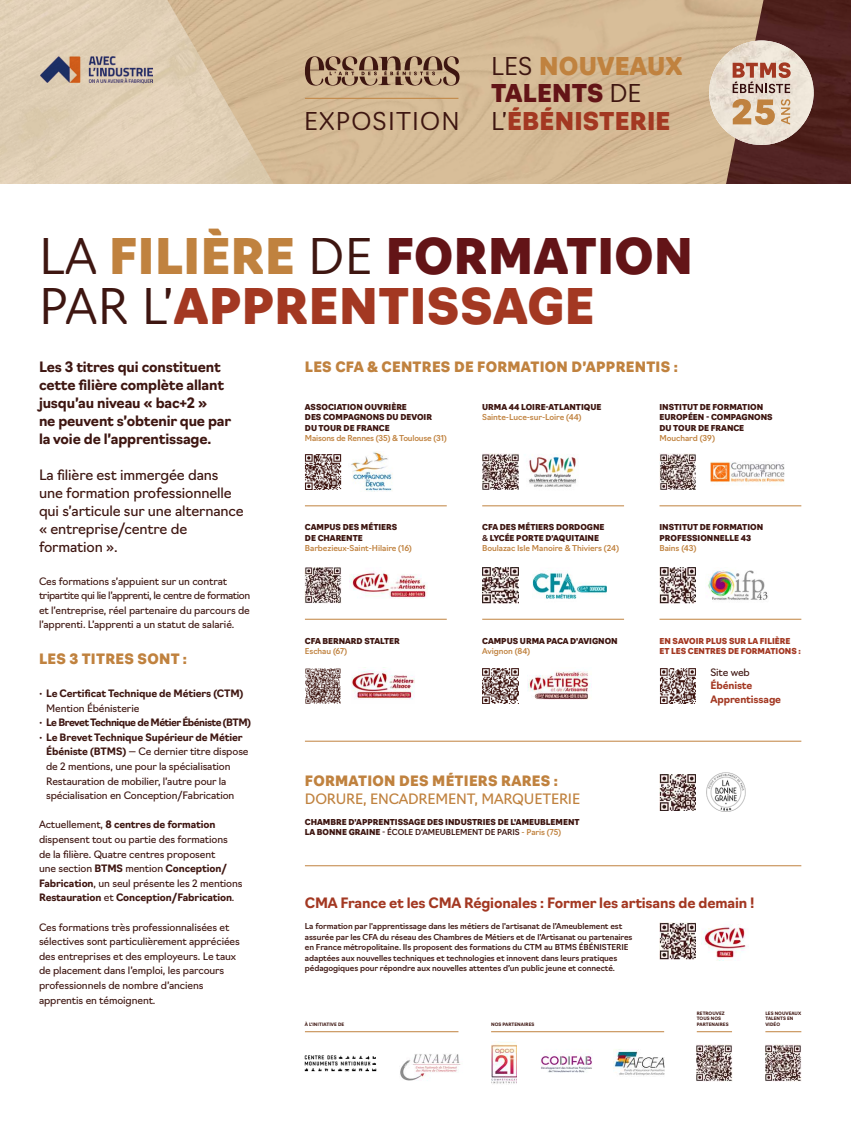
<style>
.page{position:relative;width:851px;height:1134px;background:#fff}
.page>*{position:absolute;margin:0;border:0;box-sizing:border-box;transform-origin:0 0}
.t1{font:900 48px/50.8px "Navigo";letter-spacing:.01em;color:#a33822}
.t2{font:900 24px/27.5px "Navigo";letter-spacing:.01em;color:#a33822}
.t3{font:300 24px "Navigo";letter-spacing:.05em;color:#3e1611}
.t4{font:700 14px/18px "Navigo";letter-spacing:-.01em;color:#3e1611}
.t5{font:14px/18px "Navigo";letter-spacing:-.01em;color:#3e1611}
.t6{font:900 14px "Navigo";letter-spacing:.02em;color:#c0823f}
.t7{font:700 14px "Navigo";letter-spacing:-.01em;color:#a33822}
.t8{font:14px "Navigo";letter-spacing:-.01em;color:#c0823f}
.t9{font:10px/14.6px "Navigo";letter-spacing:-.01em;color:#3e1611}
.t10{font:700 10px "Navigo";letter-spacing:-.05em;color:#3e1611}
.t11{font:700 10px "Navigo";letter-spacing:-.01em;color:#3e1611}
.t12{font:700 10px/13.5px "Navigo";letter-spacing:-.01em;color:#a33822}
.t13{font:900 8px/10.5px "Navigo";color:#3e1611}
.t14{font:500 8px/10.5px "Navigo";letter-spacing:-.01em;color:#3e1611}
.t15{font:500 8px "Navigo";letter-spacing:-.01em;color:#c0823f}
.t16{font:900 8px/10.5px "Navigo";color:#a33822}
.t17{font:700 4.5px/5.5px "Navigo";letter-spacing:.01em;color:#3e1611}
.s1{font-weight:300;color:#3e1611}
.s2{color:#c0823f}
.s3{color:#631417}
.s4{font-weight:700}
.s5{font-weight:500}
.s6{font-weight:500;color:#c0823f}
</style>
<div class="page">
<img style="left:319px;top:0;width:383px;height:184px">
<img style="left:0;top:0;width:319px;height:184px">
<img style="left:702px;top:0;width:148px;height:184px">
<hr style="left:659px;top:619px;width:142px;height:1px;background:#c0823f">
<hr style="left:305px;top:505px;width:141px;height:1px;background:#c0823f">
<hr style="left:305px;top:619px;width:141px;height:1px;background:#c0823f">
<hr style="left:305px;top:741px;width:496px;height:1px;background:#c0823f">
<hr style="left:305px;top:865px;width:496px;height:1px;background:#c0823f">
<img style="left:659px;top:567px;width:36px;height:36px">
<img style="left:305px;top:454px;width:36px;height:36px">
<img style="left:659px;top:774px;width:36px;height:36px">
<img style="left:659px;top:923px;width:36px;height:36px">
<img style="left:708px;top:570px;width:60px;height:30px">
<img style="left:351px;top:452px;width:42px;height:40px">
<img style="left:706px;top:772px;width:40px;height:40px">
<img style="left:701px;top:925px;width:48px;height:36px">
<img style="left:349px;top:571px;width:78px;height:28px">
<img style="left:351px;top:670px;width:64px;height:30px">
<img style="left:527px;top:671px;width:64px;height:29px">
<hr style="left:482px;top:619px;width:142px;height:1px;background:#c0823f">
<img style="left:482px;top:567px;width:36px;height:36px">
<img style="left:305px;top:567px;width:36px;height:36px">
<img style="left:305px;top:668px;width:36px;height:36px">
<img style="left:482px;top:668px;width:36px;height:36px">
<img style="left:659px;top:668px;width:36px;height:36px">
<img style="left:532px;top:572px;width:74px;height:27px">
<hr style="left:482px;top:505px;width:142px;height:1px;background:#c0823f">
<hr style="left:659px;top:505px;width:142px;height:1px;background:#c0823f">
<img style="left:482px;top:454px;width:36px;height:36px">
<img style="left:659px;top:454px;width:36px;height:36px">
<img style="left:526px;top:454px;width:52px;height:33px">
<img style="left:710px;top:462px;width:74px;height:23px">
<img style="left:41px;top:56px;width:111px;height:27px">
<img style="left:400px;top:1054px;width:61px;height:27px">
<img style="left:540px;top:1055px;width:52px;height:18px">
<img style="left:491px;top:1042px;width:25px;height:42px">
<img style="left:613px;top:1049px;width:52px;height:27px">
<img style="left:304px;top:1055px;width:73px;height:17px">
<hr style="left:305px;top:1031px;width:153px;height:1px;background:#c0823f">
<hr style="left:491px;top:1031px;width:173px;height:1px;background:#c0823f">
<hr style="left:696px;top:1031px;width:36px;height:1px;background:#c0823f">
<hr style="left:765px;top:1031px;width:36px;height:1px;background:#c0823f">
<img style="left:696px;top:1045px;width:36px;height:36px">
<img style="left:765px;top:1045px;width:36px;height:36px">
<svg style="left:305px;top:56px;width:154px;height:30px;background:#a28469"></svg>
<hr style="left:305px;top:98px;width:153px;height:1px;background:#c0823f">
<img style="left:709px;top:41px;width:104px;height:104px;border-radius:52px">
<svg style="left:732px;top:99px;width:42px;height:26px"></svg>
<svg style="left:780px;top:99px;width:10px;height:25px"></svg>
<svg style="left:732px;top:62px;width:58px;height:31px;background:#bb9183"></svg>
<h2 class="t3" style="left:304px;top:107px;width:157px">EXPOSITION</h2>
<h2 class="t2" style="left:491px;top:53px;width:193px"><span class="s1">LES</span> <span class="s2">NOUVEAUX<br></span><span class="s3">TALENTS</span> <span class="s1">DE<br>L’</span>ÉBÉNISTERIE</h2>
<h1 class="t1" style="left:39px;top:232px;width:655px"><span class="s1">LA</span> <span class="s2">FILIÈRE</span> <span class="s1">DE</span> <span class="s3">FORMATION<br></span><span class="s1">PAR L’</span>APPRENTISSAGE</h1>
<h3 class="t6" style="left:305px;top:359px;width:374px">LES CFA &amp; CENTRES DE FORMATION D’APPRENTIS :</h3>
<h3 class="t4" style="left:39px;top:358px;width:194px">Les 3 titres qui constituent cette filière complète allant jusqu’au niveau « bac+2 »<br>ne peuvent s’obtenir que par la voie de l’apprentissage.</h3>
<h3 class="t5" style="left:39px;top:466px;width:206px">La filière est immergée dans une formation professionnelle qui s’articule sur une alternance « entreprise/centre de formation ».</h3>
<p class="t9" style="left:39px;top:574px;width:213px">Ces formations s’appuient sur un contrat tripartite qui lie l’apprenti, le centre de formation et l’entreprise, réel partenaire du parcours de l’apprenti. L’apprenti a un statut de salarié.</p>
<h3 class="t6" style="left:39px;top:651px;width:149px">LES 3 TITRES SONT :</h3>
<p class="t11" style="left:39px;top:687px;width:206px">• Le Certificat Technique de Métiers (CTM)</p>
<p class="t9" style="left:46px;top:701px;width:95px">Mention Ébénisterie</p>
<p class="t10" style="left:39px;top:717px;width:213px">• Le Brevet Technique de Métier Ébéniste (BTM)</p>
<p class="t9" style="left:46px;top:730px;width:204px;text-indent:-7px"><span class="s4">• Le Brevet Technique Supérieur de Métier Ébéniste (BTMS)</span> — Ce dernier titre dispose de 2 mentions, une pour la spécialisation Restauration de mobilier, l’autre pour la spécialisation en Conception/Fabrication</p>
<p class="t9" style="left:39px;top:818px;width:205px">Actuellement, <span class="s4">8 centres de formation </span>dispensent tout ou partie des formations<br>de la filière. Quatre centres proposent<br>une section <span class="s4">BTMS</span> mention <span class="s4">Conception/ Fabrication</span>, un seul présente les 2 mentions <span class="s4">Restauration</span> et <span class="s4">Conception/Fabrication</span>.</p>
<p class="t9" style="left:39px;top:920px;width:202px">Ces formations très professionnalisées et sélectives sont particulièrement appréciées des entreprises et des employeurs. Le taux de placement dans l’emploi, les parcours professionnels de nombre d’anciens apprentis en témoignent.</p>
<p class="t13" style="left:305px;top:402px;width:128px">ASSOCIATION OUVRIÈRE<br>DES COMPAGNONS DU DEVOIR<br>DU TOUR DE FRANCE</p>
<p class="t15" style="left:305px;top:434px;width:143px">Maisons de Rennes (35) &amp; Toulouse (31)</p>
<p class="t13" style="left:482px;top:402px;width:121px">URMA 44 LOIRE-ATLANTIQUE</p>
<p class="t15" style="left:482px;top:413px;width:101px">Sainte-Luce-sur-Loire (44)</p>
<p class="t13" style="left:659px;top:402px;width:115px">INSTITUT DE FORMATION<br>EUROPÉEN - COMPAGNONS<br>DU TOUR DE FRANCE</p>
<p class="t15" style="left:659px;top:434px;width:57px">Mouchard (39)</p>
<p class="t13" style="left:305px;top:522px;width:94px">CAMPUS DES MÉTIERS<br>DE CHARENTE</p>
<p class="t15" style="left:305px;top:544px;width:108px">Barbezieux-Saint-Hilaire (16)</p>
<p class="t13" style="left:482px;top:522px;width:138px">CFA DES MÉTIERS DORDOGNE<br><span class="s5">&amp;</span> LYCÉE PORTE D'AQUITAINE<br><span class="s6">Boulazac Isle Manoire &amp; Thiviers (24)</span></p>
<p class="t13" style="left:659px;top:522px;width:105px">INSTITUT DE FORMATION<br>PROFESSIONNELLE 43</p>
<p class="t15" style="left:659px;top:544px;width:38px">Bains (43)</p>
<p class="t13" style="left:482px;top:636px;width:137px">CAMPUS URMA PACA D'AVIGNON</p>
<p class="t15" style="left:482px;top:647px;width:50px">Avignon (84)</p>
<p class="t16" style="left:659px;top:636px;width:143px">EN SAVOIR PLUS SUR LA FILIÈRE<br>ET LES CENTRES DE FORMATIONS :</p>
<p class="t9" style="left:710px;top:665px;width:41px">Site web</p>
<p class="t12" style="left:710px;top:679px;width:72px">Ébéniste<br>Apprentissage</p>
<p class="t13" style="left:305px;top:636px;width:96px">CFA BERNARD STALTER</p>
<p class="t15" style="left:305px;top:647px;width:44px">Eschau (67)</p>
<h3 class="t6" style="left:305px;top:772px;width:254px">FORMATION DES MÉTIERS RARES :</h3>
<h3 class="t8" style="left:305px;top:790px;width:277px">DORURE, ENCADREMENT, MARQUETERIE</h3>
<p class="t13" style="left:305px;top:817px;width:276px">CHAMBRE D'APPRENTISSAGE DES INDUSTRIES DE L'AMEUBLEMENT<br>LA BONNE GRAINE <span class="s5">- ÉCOLE D'AMEUBLEMENT DE PARIS</span> <span class="s6">- Paris (75)</span></p>
<h3 class="t7" style="left:305px;top:895px;width:451px">CMA France et les CMA Régionales : Former les artisans de demain !</h3>
<p class="t14" style="left:305px;top:921px;width:329px">La formation par l'apprentissage dans les métiers de l'artisanat de l’Ameublement est assurée par les CFA du réseau des Chambres de Métiers et de l’Artisanat ou partenaires en France métropolitaine. Ils proposent des formations du CTM au BTMS ÉBÉNISTERIE adaptées aux nouvelles techniques et technologies et innovent dans leurs pratiques pédagogiques pour répondre aux nouvelles attentes d’un public jeune et connecté.</p>
<p class="t17" style="left:305px;top:1021px;width:41px">À L’INITIATIVE DE</p>
<p class="t17" style="left:491px;top:1021px;width:45px">NOS PARTENAIRES</p>
<p class="t17" style="left:696px;top:1010px;width:33px">RETROUVEZ<br>TOUS NOS<br>PARTENAIRES</p>
<p class="t17" style="left:765px;top:1010px;width:37px">LES NOUVEAUX<br>TALENTS EN<br>VIDÉO</p>
</div>
